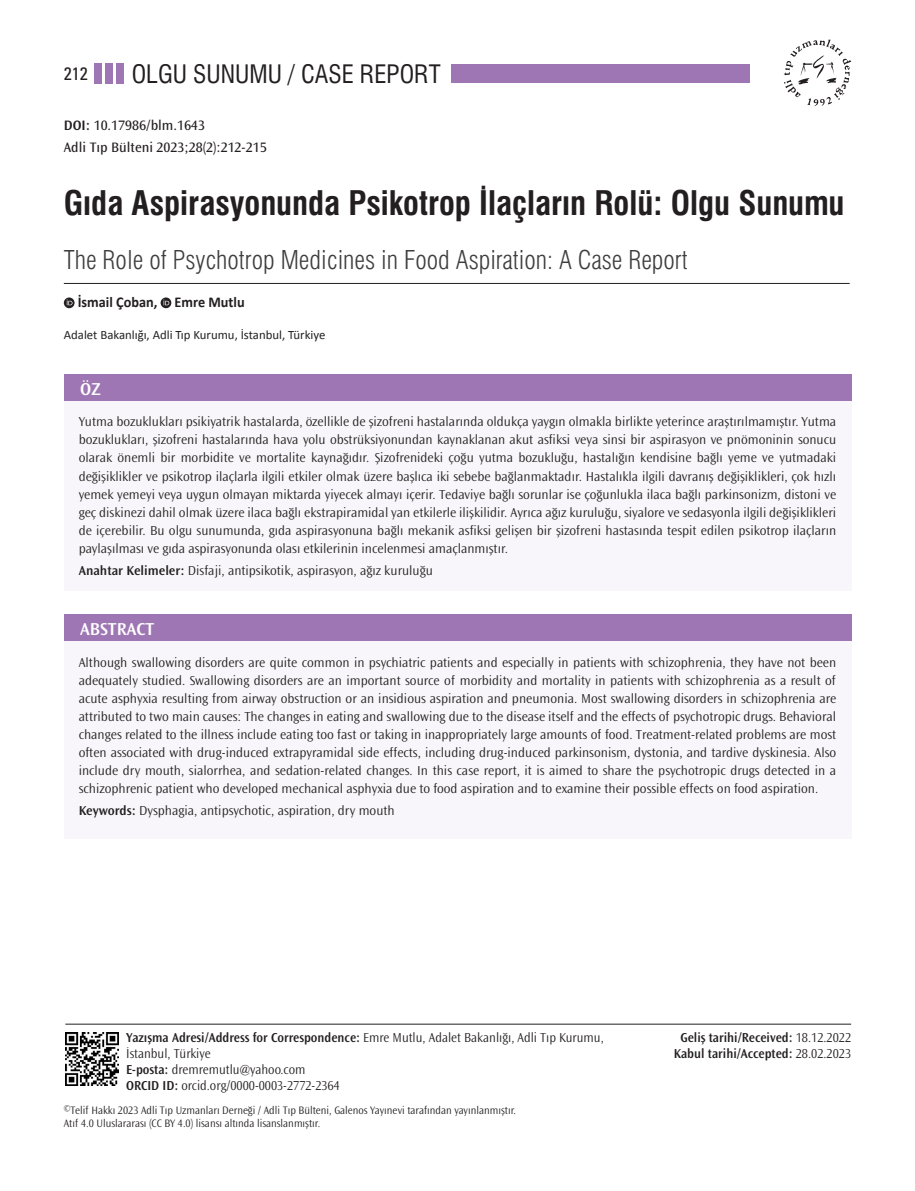
<style>
.page{position:relative;width:915px;height:1191px;background:#fff}
.page>*{position:absolute;margin:0;border:0;box-sizing:border-box;transform-origin:0 0}
._1__BASLIK{font:33px "Swiss Condensed Bold Tr";color:#231f20}
._2__BASLIK{font:25.5px "Swiss Light Cond Tr";color:#3e3e3f}
.t1{font:24.75px "Swiss Condensed Tr";color:#231f20}
.t2{font:600 18px "Ocean Sans Std";color:#fff}
.t3{font:18px "Univers Condensed Tr";color:#231f20}
.YAZARLAR{font:700 15px "Calibri";color:#231f20;scale:.95 1}
.KISA_AD{font:14.25px "Ocean Sans Std";color:#231f20}
.DOI{font:14.25px "Ocean Sans Std";color:#231f20}
.OZET{font:300 13.5px/18px "Ocean Sans Std";color:#231f20;text-align:justify}
.YAZISMA{font:300 13.5px/15.8px "Ocean Sans Std";color:#231f20;scale:.95 1}
.YAZISMA-2{font:600 13.5px "Ocean Sans Std";color:#231f20;scale:.95 1}
.KURUM{font:12.75px "Calibri";color:#231f20}
.t4{font:300 11.25px/13.5px "Ocean Sans Std";color:#231f20;scale:.95 1}
.s1{font-weight:600}
.s2{font-weight:300}
</style>
<div class="page">
<div style="left:94px;top:64px;width:8px;height:20px;background:#9e76b3"></div>
<div style="left:105px;top:64px;width:8px;height:20px;background:#9e76b3"></div>
<div style="left:116px;top:64px;width:8px;height:20px;background:#9e76b3"></div>
<div style="left:451px;top:64px;width:298px;height:19px;background:#9e76b3"></div>
<svg style="left:783px;top:40px;width:67px;height:66px"></svg>
<hr style="left:65px;top:1023px;width:785px;height:1px;background:#231f20">
<img style="left:65px;top:1032px;width:53px;height:53px">
<svg style="left:64px;top:297px;width:10px;height:11px"></svg>
<svg style="left:67px;top:299px;width:5px;height:6px"></svg>
<svg style="left:160px;top:297px;width:11px;height:11px"></svg>
<svg style="left:163px;top:299px;width:6px;height:6px"></svg>
<hr style="left:64px;top:283px;width:785px;height:1px;background:#231f20">
<div style="left:64px;top:374px;width:786px;height:28px;background:#9e76b3"></div>
<div style="left:64px;top:614px;width:786px;height:28px;background:#9e76b3"></div>
<div style="left:64px;top:402px;width:786px;height:189px;background:#f8f6fa"></div>
<div style="left:64px;top:642px;width:786px;height:197px;background:#f8f6fa"></div>
<h3 class="t3" style="left:64px;top:62px;width:25px">212</h3>
<h3 class="t1" style="left:132px;top:59px;width:310px">OLGU SUNUMU / CASE REPORT</h3>
<p class="DOI" style="left:64px;top:117px;width:143px"><span class="s1">DOI:</span> 10.17986/blm.1643</p>
<p class="KISA_AD" style="left:64px;top:140px;width:204px">Adli Tıp Bülteni 2023;28(2):212-215</p>
<p class="_1__BASLIK" style="left:64px;top:183px;width:782px">Gıda Aspirasyonunda Psikotrop İlaçların Rolü: Olgu Sunumu</p>
<p class="_2__BASLIK" style="left:64px;top:244px;width:625px">The Role of Psychotrop Medicines in Food Aspiration: A Case Report</p>
<p class="YAZARLAR" style="left:78px;top:292px;width:177px">İsmail Çoban, Emre Mutlu</p>
<p class="KURUM" style="left:64px;top:326px;width:263px">Adalet Bakanlığı, Adli Tıp Kurumu, İstanbul, Türkiye</p>
<p class="t2" style="left:80px;top:379px;width:22px">ÖZ</p>
<p class="OZET" style="left:79px;top:413px;width:758px">Yutma bozuklukları psikiyatrik hastalarda, özellikle de şizofreni hastalarında oldukça yaygın olmakla birlikte yeterince araştırılmamıştır. Yutma bozuklukları, şizofreni hastalarında hava yolu obstrüksiyonundan kaynaklanan akut asfiksi veya sinsi bir aspirasyon ve pnömoninin sonucu olarak önemli bir morbidite ve mortalite kaynağıdır. Şizofrenideki çoğu yutma bozukluğu, hastalığın kendisine bağlı yeme ve yutmadaki değişiklikler ve psikotrop ilaçlarla ilgili etkiler olmak üzere başlıca iki sebebe bağlanmaktadır. Hastalıkla ilgili davranış değişiklikleri, çok hızlı yemek yemeyi veya uygun olmayan miktarda yiyecek almayı içerir. Tedaviye bağlı sorunlar ise çoğunlukla ilaca bağlı parkinsonizm, distoni ve geç diskinezi dahil olmak üzere ilaca bağlı ekstrapiramidal yan etkilerle ilişkilidir. Ayrıca ağız kuruluğu, siyalore ve sedasyonla ilgili değişiklikleri de içerebilir. Bu olgu sunumunda, gıda aspirasyonuna bağlı mekanik asfiksi gelişen bir şizofreni hastasında tespit edilen psikotrop ilaçların paylaşılması ve gıda aspirasyonunda olası etkilerinin incelenmesi amaçlanmıştır.</p>
<p class="OZET" style="left:79px;top:561px;width:355px"><span class="s1">Anahtar Kelimeler:</span> Disfaji, antipsikotik, aspirasyon, ağız kuruluğu</p>
<p class="t2" style="left:80px;top:619px;width:75px">ABSTRACT</p>
<p class="OZET" style="left:79px;top:653px;width:758px">Although swallowing disorders are quite common in psychiatric patients and especially in patients with schizophrenia, they have not been adequately studied. Swallowing disorders are an important source of morbidity and mortality in patients with schizophrenia as a result of acute asphyxia resulting from airway obstruction or an insidious aspiration and pneumonia. Most swallowing disorders in schizophrenia are attributed to two main causes: The changes in eating and swallowing due to the disease itself and the effects of psychotropic drugs. Behavioral changes related to the illness include eating too fast or taking in inappropriately large amounts of food. Treatment-related problems are most often associated with drug-induced extrapyramidal side effects, including drug-induced parkinsonism, dystonia, and tardive dyskinesia. Also include dry mouth, sialorrhea, and sedation-related changes. In this case report, it is aimed to share the psychotropic drugs detected in a schizophrenic patient who developed mechanical asphyxia due to food aspiration and to examine their possible effects on food aspiration.</p>
<p class="OZET" style="left:79px;top:801px;width:317px"><span class="s1">Keywords:</span> Dysphagia, antipsychotic, aspiration, dry mouth</p>
<p class="YAZISMA" style="left:126px;top:1030px;width:504px"><span class="s1">Yazışma Adresi/Address for Correspondence:</span> Emre Mutlu, Adalet Bakanlığı, Adli Tıp Kurumu,<br>İstanbul, Türkiye</p>
<p class="YAZISMA" style="left:126px;top:1061px;width:190px"><span class="s1">E-posta:</span> dremremutlu@yahoo.com</p>
<p class="YAZISMA" style="left:126px;top:1077px;width:226px"><span class="s1">ORCID ID:</span> orcid.org/0000-0003-2772-2364</p>
<p class="t4" style="left:64px;top:1103px;width:477px"><sup>©</sup>Telif Hakkı 2023 Adli Tıp Uzmanları Derneği / Adli Tıp Bülteni, Galenos Yayınevi tarafından yayınlanmıştır.<br>Atıf 4.0 Uluslararası (CC BY 4.0) lisansı altında lisanslanmıştır.</p>
<p class="YAZISMA-2" style="left:680px;top:1030px;width:181px">Geliş tarihi/Received: <span class="s2">18.12.2022</span></p>
<p class="YAZISMA-2" style="left:673px;top:1046px;width:188px">Kabul tarihi/Accepted: <span class="s2">28.02.2023</span></p>
</div>
